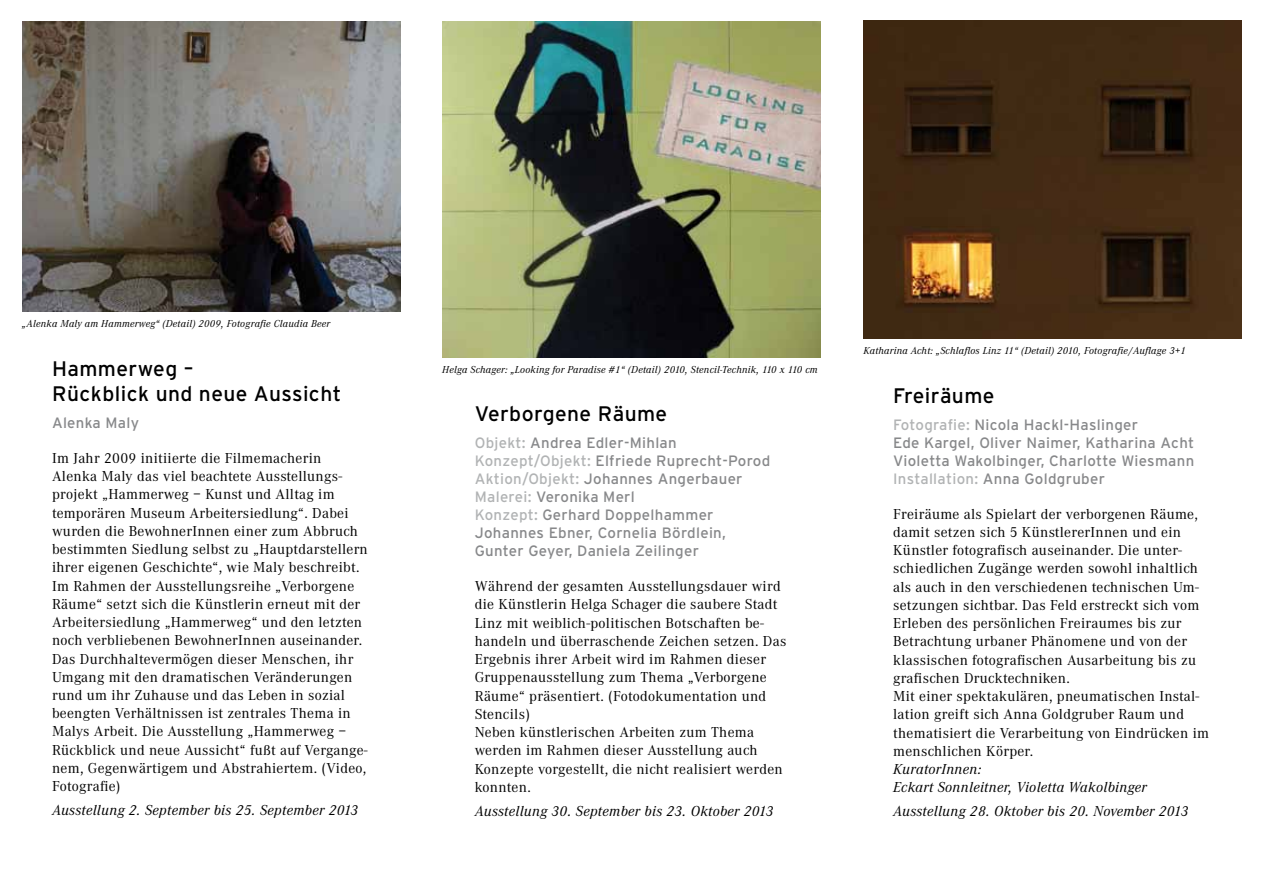
<style>
.page{position:relative;width:1263px;height:893px;background:#fff}
.page>*{position:absolute;margin:0;border:0;box-sizing:border-box;transform-origin:0 0}
.t1{font:21px/25.2px "Interstate";letter-spacing:.02em;color:#000}
.t2{font:15px/18.3px "Corporate A";letter-spacing:.02em;color:#000}
.t3{font:15px/18px "Interstate";letter-spacing:.02em;color:#87888a}
.t4{font:italic 15px/18.3px "Corporate A";letter-spacing:.02em;color:#000}
.t5{font:italic 10.5px "Corporate A";letter-spacing:.02em;color:#000}
.s1{color:#b1b3b4}
</style>
<div class="page">
<img style="left:22px;top:21px;width:379px;height:291px">
<img style="left:442px;top:21px;width:379px;height:336px">
<img style="left:863px;top:20px;width:379px;height:319px">
<p class="t5" style="left:22px;top:317px;width:309px">„Alenka Maly am Hammerweg“ (Detail) 2009, Fotografie Claudia Beer</p>
<h1 class="t1" style="left:52px;top:355px;width:291px">Hammerweg –<br>Rückblick und neue Aussicht</h1>
<p class="t3" style="left:52px;top:413px;width:89px">Alenka Maly</p>
<p class="t2" style="left:52px;top:449px;width:317px">Im Jahr 2009 initiierte die Filmemacherin Alenka Maly das viel beachtete Ausstellungs&shy;projekt „Hammerweg – Kunst und Alltag im temporären Museum Arbeitersiedlung“. Dabei wurden die BewohnerInnen einer zum Abbruch bestimmten Siedlung selbst zu „Hauptdarstellern ihrer eigenen Geschichte“, wie Maly beschreibt.<br>Im Rahmen der Ausstellungsreihe „Verborgene Räume“ setzt sich die Künstlerin erneut mit der Arbeitersiedlung „Hammerweg“ und den letzten noch verbliebenen BewohnerInnen auseinander.<br>Das Durchhaltevermögen dieser Menschen, ihr Umgang mit den dramatischen Veränderungen rund um ihr Zuhause und das Leben in sozial beengten Verhältnissen ist zentrales Thema in Malys Arbeit. Die Ausstellung „Hammerweg – Rückblick und neue Aussicht“ fußt auf Vergange&shy;nem, Gegenwärtigem und Abstrahiertem. (Video, Fotografie)</p>
<p class="t4" style="left:52px;top:801px;width:308px">Ausstellung 2. September bis 25. September 2013</p>
<p class="t5" style="left:442px;top:363px;width:377px">Helga Schager: „Looking for Paradise #1“ (Detail) 2010, Stencil-Technik, 110 x 110 cm</p>
<h1 class="t1" style="left:475px;top:401px;width:194px">Verborgene Räume</h1>
<p class="t3" style="left:475px;top:434px;width:297px"><span class="s1">Objekt:</span> Andrea Edler-Mihlan <span class="s1">Konzept/Objekt:</span> Elfriede Ruprecht-Porod <span class="s1">Aktion/Objekt:</span> Johannes Angerbauer <span class="s1">Malerei:</span> Veronika Merl<br><span class="s1">Konzept:</span> Gerhard Doppelhammer Johannes Ebner, Cornelia Bördlein, Gunter Geyer, Daniela Zeilinger</p>
<p class="t2" style="left:475px;top:577px;width:313px">Während der gesamten Ausstellungsdauer wird die Künstlerin Helga Schager die saubere Stadt Linz mit weiblich-politischen Botschaften be&shy;handeln und überraschende Zeichen setzen. Das Ergebnis ihrer Arbeit wird im Rahmen dieser Gruppenausstellung zum Thema „Verborgene Räume“ präsentiert. (Fotodokumentation und Stencils)<br>Neben künstlerischen Arbeiten zum Thema werden im Rahmen dieser Ausstellung auch Konzepte vorgestellt, die nicht realisiert werden konnten.</p>
<p class="t4" style="left:475px;top:802px;width:300px">Ausstellung 30. September bis 23. Oktober 2013</p>
<p class="t5" style="left:863px;top:344px;width:324px">Katharina Acht: „Schlaflos Linz 11“ (Detail) 2010, Fotografie/Auflage 3+1</p>
<h1 class="t1" style="left:893px;top:382px;width:103px">Freiräume</h1>
<p class="t3" style="left:893px;top:415px;width:303px"><span class="s1">Fotografie:</span> Nicola Hackl-Haslinger<br>Ede Kargel, Oliver Naimer, Katharina Acht Violetta Wakolbinger, Charlotte Wiesmann <span class="s1">Installation:</span> Anna Goldgruber</p>
<p class="t2" style="left:893px;top:505px;width:317px">Freiräume als Spielart der verborgenen Räume, damit setzen sich 5 KünstlererInnen und ein Künstler fotografisch auseinander. Die unter&shy;schiedlichen Zugänge werden sowohl inhaltlich als auch in den verschiedenen technischen Um&shy;setzungen sichtbar. Das Feld erstreckt sich vom Erleben des persönlichen Freiraumes bis zur Betrachtung urbaner Phänomene und von der klassischen fotografischen Ausarbeitung bis zu grafischen Drucktechniken.<br>Mit einer spektakulären, pneumatischen Instal&shy;lation greift sich Anna Goldgruber Raum und thematisiert die Verarbeitung von Eindrücken im menschlichen Körper.</p>
<p class="t4" style="left:893px;top:760px;width:255px">KuratorInnen:<br>Eckart Sonnleitner, Violetta Wakolbinger</p>
<p class="t4" style="left:893px;top:802px;width:297px">Ausstellung 28. Oktober bis 20. November 2013</p>
</div>
